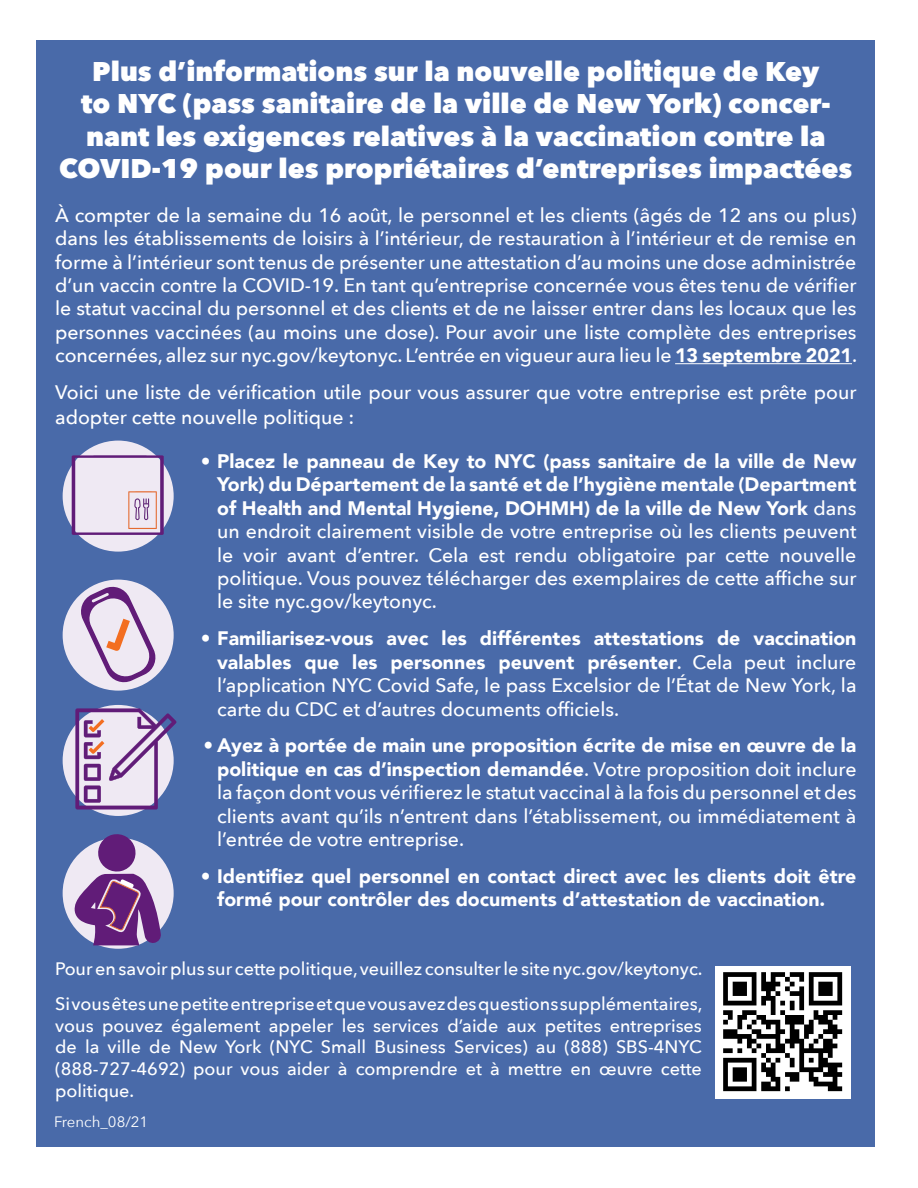
<style>
.page{position:relative;width:918px;height:1188px;background:#fff}
.page>*{position:absolute;margin:0;border:0;box-sizing:border-box;transform-origin:0 0}
.t1{font:800 27px/32.4px "Avenir Next";color:#fff;text-align:center}
.Body{font:500 19.5px/23.4px "Avenir Next";color:#fff;text-align:justify}
.t2{font:900 19.5px/23.4px "Avenir";color:#fff}
.Body-2{font:500 18px/21.6px "Avenir Next";color:#fff;text-align:justify}
.body{font:15px "Avenir Next";color:#fff}
.s1{font-family:"Avenir";font-weight:900}
</style>
<div class="page">
<div style="left:37px;top:40px;width:838px;height:1108px;background:#496aa9"></div>
<hr style="left:675px;top:363px;width:177px;height:1px;background:#fff">
<div style="left:63px;top:441px;width:111px;height:111px;background:#efe9f3;border-radius:50%"></div>
<svg style="left:72px;top:455px;width:92px;height:80px"></svg>
<div style="left:63px;top:705px;width:111px;height:111px;background:#efe9f3;border-radius:50%"></div>
<svg style="left:75px;top:708px;width:101px;height:101px"></svg>
<div style="left:63px;top:580px;width:111px;height:111px;background:#efe9f3;border-radius:50%"></div>
<svg style="left:79px;top:585px;width:78px;height:99px"></svg>
<div style="left:63px;top:838px;width:111px;height:111px;background:#efe9f3;border-radius:50%"></div>
<svg style="left:73px;top:834px;width:88px;height:111px"></svg>
<img style="left:716px;top:967px;width:134px;height:131px">
<h1 class="t1" style="left:59px;top:55px;width:795px">Plus d’informations sur la nouvelle politique de Key<br>to NYC (pass sanitaire de la ville de New York) concer&shy;nant les exigences relatives à la vaccination contre la COVID-19 pour les propriétaires d’entreprises impactées</h1>
<p class="Body" style="left:55px;top:203px;width:803px">À compter de la semaine du 16 août, le personnel et les clients (âgés de 12 ans ou plus) dans les établissements de loisirs à l’intérieur, de restauration à l’intérieur et de remise en forme à l’intérieur sont tenus de présenter une attestation d’au moins une dose administrée d’un vaccin contre la COVID-19. En tant qu’entreprise concernée vous êtes tenu de vérifier le statut vaccinal du personnel et des clients et de ne laisser entrer dans les locaux que les personnes vaccinées (au moins une dose). Pour avoir une liste complète des entreprises concernées, allez sur nyc.gov/keytonyc. L’entrée en vigueur aura lieu le <span class="s1">13 septembre 2021</span>.</p>
<p class="Body" style="left:55px;top:379px;width:803px;line-height:25.2px">Voici une liste de vérification utile pour vous assurer que votre entreprise est prête pour adopter cette nouvelle politique :</p>
<p class="Body" style="left:217px;top:449px;width:641px;text-indent:-16px"><span class="s1">• Placez le panneau de Key to NYC (pass sanitaire de la ville de New York) du Département de la santé et de l’hygiène mentale (Department of Health and Mental Hygiene, DOHMH) de la ville de New York</span> dans un endroit clairement visible de votre entreprise où les clients peuvent le voir avant d’entrer. Cela est rendu obligatoire par cette nouvelle politique. Vous pouvez télécharger des exemplaires de cette affiche sur le site nyc.gov/keytonyc.</p>
<p class="Body" style="left:217px;top:626px;width:641px;text-indent:-16px"><span class="s1">• Familiarisez-vous avec les différentes attestations de vaccination valables que les personnes peuvent présenter</span>. Cela peut inclure l’application NYC Covid Safe, le pass Excelsior de l’État de New York, la carte du CDC et d’autres documents officiels.</p>
<p class="Body" style="left:217px;top:733px;width:641px;text-indent:-14px"><span class="s1">• Ayez à portée de main une proposition écrite de mise en œuvre de la politique en cas d’inspection demandée</span>. Votre proposition doit inclure la façon dont vous vérifierez le statut vaccinal à la fois du personnel et des clients avant qu’ils n’entrent dans l’établissement, ou immédiatement à l’entrée de votre entreprise.</p>
<p class="t2" style="left:217px;top:864px;width:641px;text-indent:-16px">• Identifiez quel personnel en contact direct avec les clients doit être formé pour contrôler des documents d’attestation de vaccination.</p>
<p class="Body-2" style="left:55px;top:957px;width:649px">Pour en savoir plus sur cette politique, veuillez consulter le site nyc.gov/keytonyc.</p>
<p class="Body-2" style="left:55px;top:993px;width:649px">Si vous êtes une petite entreprise et que vous avez des questions supplémentaires, vous pouvez également appeler les services d’aide aux petites entreprises de la ville de New York (NYC Small Business Services) au (888) SBS-4NYC (888-727-4692) pour vous aider à comprendre et à mettre en œuvre cette politique.</p>
<p class="body" style="left:54px;top:1109px;width:96px">French_08/21</p>
</div>
